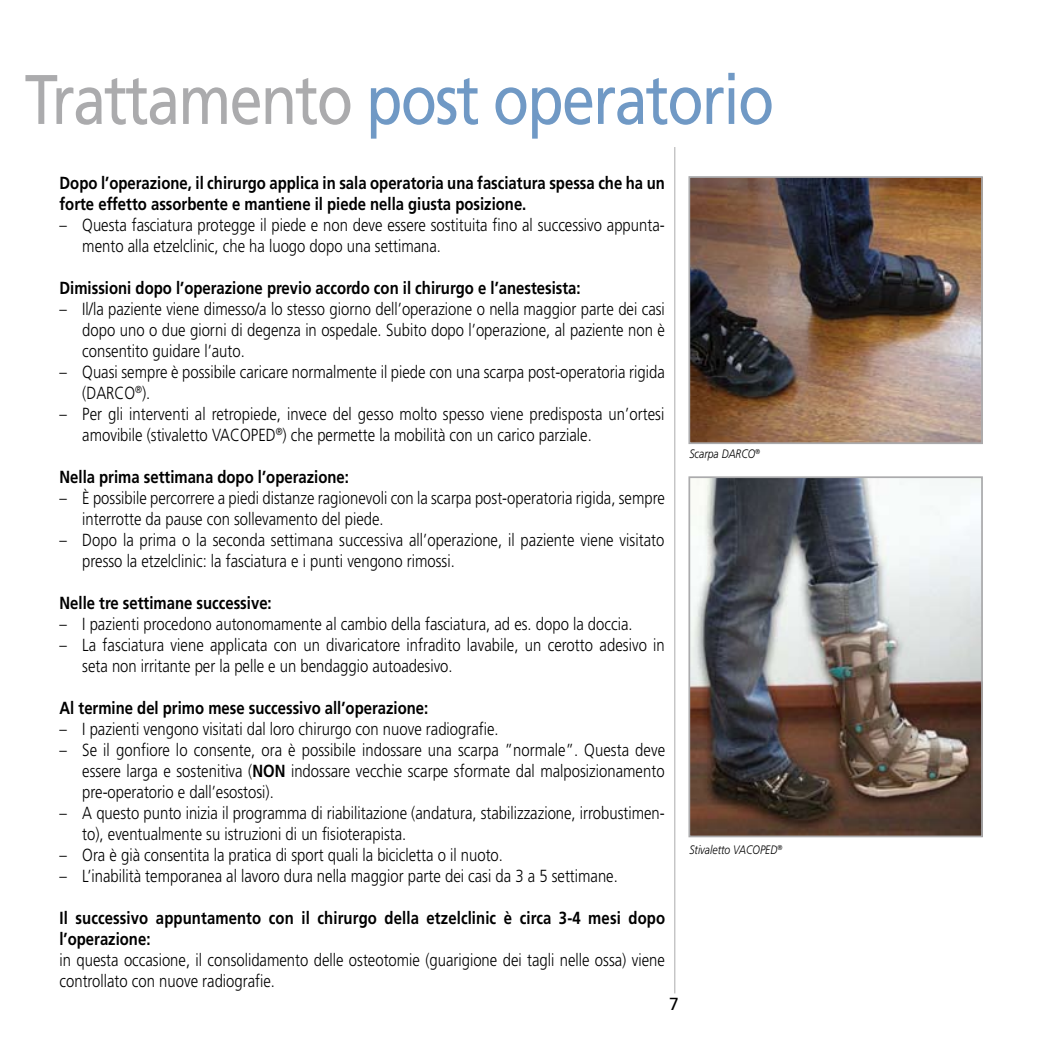
<style>
.page{position:relative;width:1042px;height:1042px;background:#fff}
.page>*{position:absolute;margin:0;border:0;box-sizing:border-box;transform-origin:0 0}
.t1{font:70px "Frutiger";letter-spacing:-.03em;color:#7099c5;scale:.85 1}
.t2{font:300 17.5px/21px "Frutiger";color:#000;scale:.85 1}
.t3{font:700 17.5px/21px "Frutiger";color:#000;scale:.85 1}
.t4{font:17.5px "Frutiger";color:#000}
.t5{font:italic 300 12.25px "Frutiger";color:#000;scale:.85 1}
.s1{color:#ababad}
.s2{font-weight:700}
</style>
<div class="page">
<hr style="left:674px;top:147px;width:1px;height:846px;background:#ababad">
<img style="left:691px;top:179px;width:289px;height:262px">
<div style="left:688px;top:176px;width:295px;height:268px;border:2px solid #ababad"></div>
<img style="left:691px;top:479px;width:289px;height:355px">
<div style="left:688px;top:476px;width:295px;height:361px;border:2px solid #ababad"></div>
<h1 class="t1" style="left:25px;top:58px;width:883px"><span class="s1">Trattamento</span> post operatorio</h1>
<p class="t3" style="left:60px;top:172px;width:713px">Dopo l’operazione, il chirurgo applica in sala operatoria una fasciatura spessa che ha un forte effetto assorbente e mantiene il piede nella giusta posizione.</p>
<p class="t2" style="left:82px;top:214px;width:687px;text-indent:-23px">– Questa fasciatura protegge il piede e non deve essere sostituita fino al successivo appunta&shy;mento alla etzelclinic, che ha luogo dopo una settimana.</p>
<p class="t3" style="left:60px;top:277px;width:614px">Dimissioni dopo l’operazione previo accordo con il chirurgo e l’anestesista:</p>
<p class="t2" style="left:82px;top:298px;width:687px;text-align:justify;text-indent:-23px">– Il/la paziente viene dimesso/a lo stesso giorno dell’operazione o nella maggior parte dei casi dopo uno o due giorni di degenza in ospedale. Subito dopo l’operazione, al paziente non è consentito guidare l’auto.</p>
<p class="t2" style="left:82px;top:361px;width:687px;text-indent:-23px">– Quasi sempre è possibile caricare normalmente il piede con una scarpa post-operatoria rigida (DARCO<sup>®</sup>).</p>
<p class="t2" style="left:82px;top:403px;width:686px;text-indent:-23px">– Per gli interventi al retropiede, invece del gesso molto spesso viene predisposta un’ortesi amovibile (stivaletto VACOPED<sup>®</sup>) che permette la mobilità con un carico parziale.</p>
<p class="t3" style="left:60px;top:466px;width:342px">Nella prima settimana dopo l’operazione:</p>
<p class="t2" style="left:82px;top:487px;width:687px;text-indent:-23px">– È possibile percorrere a piedi distanze ragionevoli con la scarpa post-operatoria rigida, sempre interrotte da pause con sollevamento del piede.</p>
<p class="t2" style="left:82px;top:529px;width:686px;text-indent:-23px">– Dopo la prima o la seconda settimana successiva all’operazione, il paziente viene visitato presso la etzelclinic: la fasciatura e i punti vengono rimossi.</p>
<p class="t3" style="left:60px;top:592px;width:251px">Nelle tre settimane successive:</p>
<p class="t2" style="left:60px;top:613px;width:676px">– I pazienti procedono autonomamente al cambio della fasciatura, ad es. dopo la doccia.</p>
<p class="t2" style="left:82px;top:634px;width:687px;text-indent:-23px">– La fasciatura viene applicata con un divaricatore infradito lavabile, un cerotto adesivo in seta non irritante per la pelle e un bendaggio autoadesivo.</p>
<p class="t3" style="left:60px;top:697px;width:435px">Al termine del primo mese successivo all’operazione:</p>
<p class="t2" style="left:60px;top:718px;width:518px">– I pazienti vengono visitati dal loro chirurgo con nuove radiografie.</p>
<p class="t2" style="left:82px;top:739px;width:687px;text-align:justify;text-indent:-23px">– Se il gonfiore lo consente, ora è possibile indossare una scarpa ”normale”. Questa deve essere larga e sostenitiva (<span class="s2">NON</span> indossare vecchie scarpe sformate dal malposizionamento pre-operatorio e dall’esostosi).</p>
<p class="t2" style="left:82px;top:802px;width:687px;text-indent:-23px">– A questo punto inizia il programma di riabilitazione (andatura, stabilizzazione, irrobustimen&shy;to), eventualmente su istruzioni di un fisioterapista.</p>
<p class="t2" style="left:60px;top:844px;width:523px">– Ora è già consentita la pratica di sport quali la bicicletta o il nuoto.</p>
<p class="t2" style="left:60px;top:865px;width:658px">– L’inabilità temporanea al lavoro dura nella maggior parte dei casi da 3 a 5 settimane.</p>
<p class="t3" style="left:60px;top:907px;width:714px">Il successivo appuntamento con il chirurgo della etzelclinic è circa 3-4 mesi dopo l’operazione:</p>
<p class="t2" style="left:60px;top:949px;width:713px">in questa occasione, il consolidamento delle osteotomie (guarigione dei tagli nelle ossa) viene controllato con nuove radiografie.</p>
<p class="t4" style="left:669px;top:994px;width:11px">7</p>
<p class="t5" style="left:689px;top:446px;width:85px">Scarpa DARCO<sup>®</sup></p>
<p class="t5" style="left:689px;top:843px;width:111px">Stivaletto VACOPED<sup>®</sup></p>
</div>
